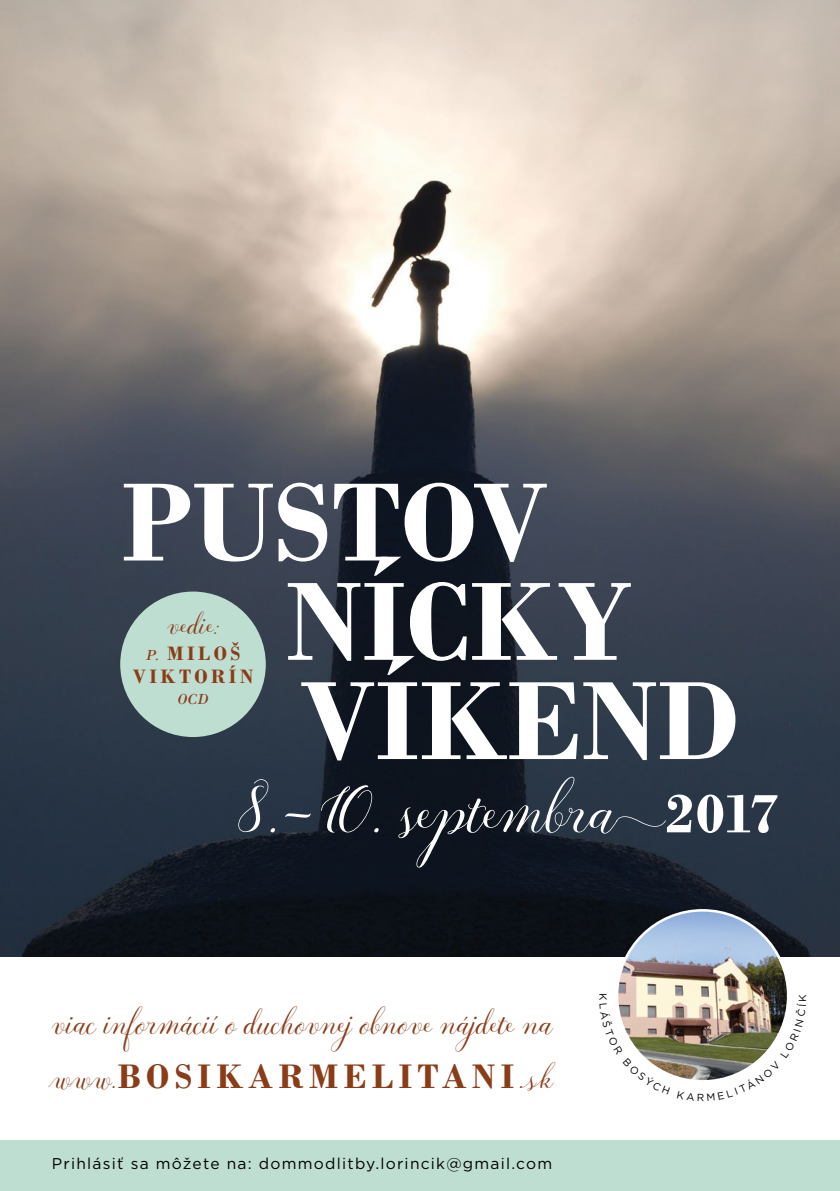
<style>
.page{position:relative;width:840px;height:1191px;background:#fff}
.page>*{position:absolute;margin:0;border:0;box-sizing:border-box;transform-origin:0 0}
.t1{font:700 117.2px/99.2px "Bodoni";color:#fff}
.t2{font:700 80.2px "Revista Script";color:#fff}
.t3{font:700 40.2px "Revista Script";color:#8a3c17}
.t4{font:700 35.8px "Bodoni";letter-spacing:.15em;color:#8a3c17}
.t5{font:700 35.4px "Revista Script";color:#8a3c17}
.t6{font:700 20.4px/23.2px "Bodoni";letter-spacing:.17em;color:#8a3c17;text-align:center}
.t7{font:15.6px "Gotham";letter-spacing:.08em;color:#000}
.t8{font:italic 15.2px "Bodoni";color:#8a3c17}
.s1{font-weight:400;font-style:italic;font-size:15.2px}
.s2{font-family:"Bodoni";font-size:58px}
.s3{font-family:"Revista Script";font-size:37.4px}
</style>
<div class="page">
<img style="left:0;top:0;width:839px;height:956px">
<img style="left:616px;top:910px;width:171px;height:171px;border-radius:85px">
<div style="left:0;top:1140px;width:839px;height:51px;background:#bfded2"></div>
<div style="left:120px;top:591px;width:146px;height:146px;background:#bfded2;border-radius:50%"></div>
<svg style="left:616px;top:993px;width:53px;height:81px"></svg>
<img style="left:677px;top:994px;width:110px;height:87px">
<h1 class="t1" style="left:286px;top:472px;width:454px;text-indent:-164px">PUSTOV<br>NÍCKY<br>VÍKEND</h1>
<h3 class="t5" style="left:167px;top:604px;width:56px">vedie:</h3>
<h3 class="t6" style="left:133px;top:641px;width:122px"><span class="s1">P.</span> MILOŠ<br>VIKTORÍN</h3>
<p class="t8" style="left:177px;top:690px;width:33px">OCD</p>
<h2 class="t2" style="left:237px;top:764px;width:543px">8.–10. septembra <span class="s2">2017</span></h2>
<h3 class="t3" style="left:52px;top:1000px;width:502px">viac informácií o duchovnej obnove nájdete na</h3>
<h3 class="t4" style="left:52px;top:1054px;width:503px"><span class="s3">www.</span>BOSIKARMELITANI<span class="s3">.sk</span></h3>
<p class="t7" style="left:52px;top:1153px;width:501px">Prihlásiť sa môžete na: dommodlitby.lorincik@gmail.com</p>
</div>
